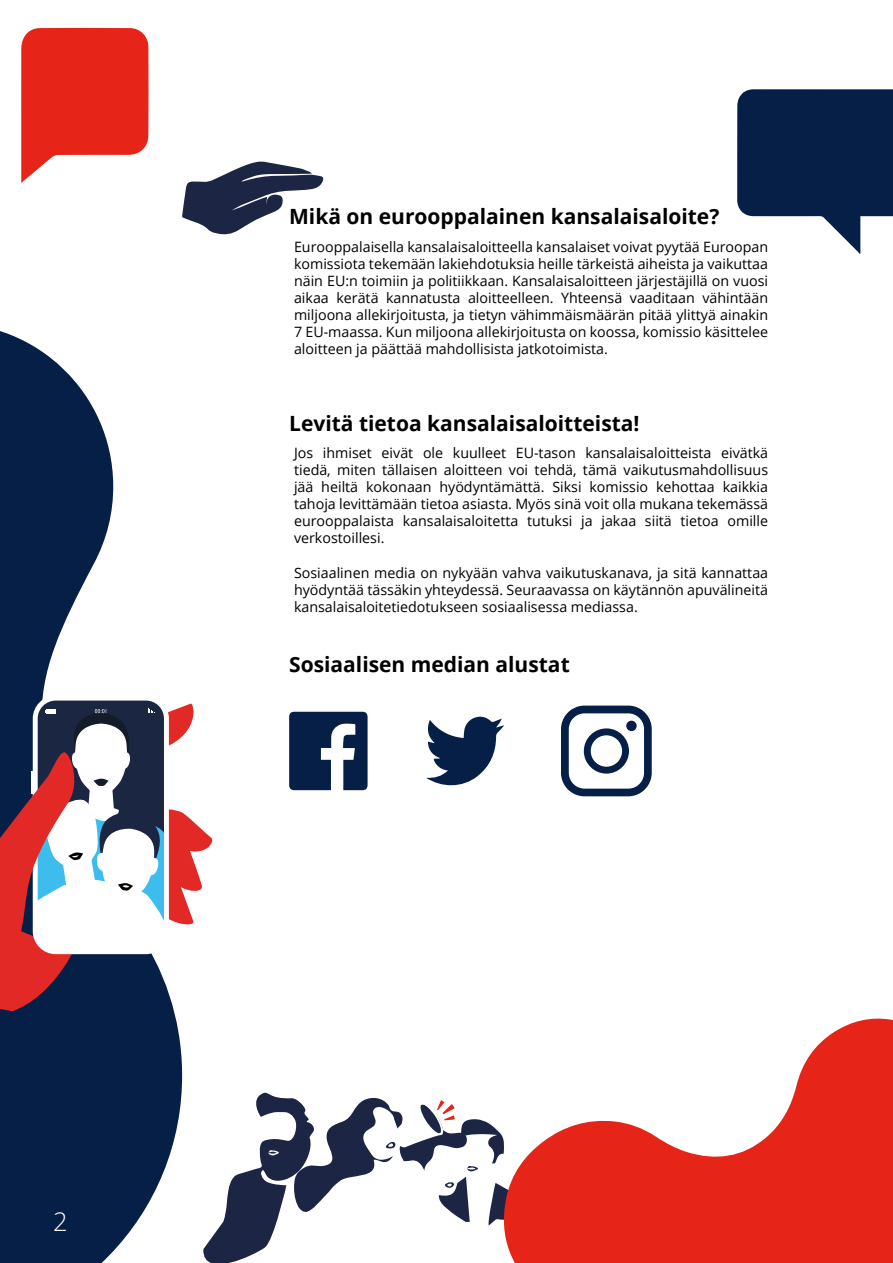
<style>
.page{position:relative;width:893px;height:1263px;background:#fff}
.page>*{position:absolute;margin:0;border:0;box-sizing:border-box;transform-origin:0 0}
.t1{font:300 25.5px "Open Sans";color:#fff}
.t2{font:700 21px "Open Sans";color:#000}
.t3{font:14.25px/17.1px "Open Sans";color:#000;text-align:justify}
</style>
<div class="page">
<svg style="left:0;top:331px;width:183px;height:932px;fill:#051f47"></svg>
<svg style="left:182px;top:161px;width:141px;height:74px"></svg>
<svg style="left:521px;top:1018px;width:372px;height:245px;fill:#e62417"></svg>
<svg style="left:737px;top:89px;width:156px;height:165px"></svg>
<svg style="left:426px;top:716px;width:78px;height:70px"></svg>
<svg style="left:289px;top:712px;width:79px;height:78px"></svg>
<svg style="left:561px;top:706px;width:91px;height:90px"></svg>
<div style="left:626px;top:720px;width:11px;height:11px;background:#051f47;border-radius:50%"></div>
<svg style="left:203px;top:1092px;width:318px;height:171px"></svg>
<svg style="left:0;top:696px;width:213px;height:315px"></svg>
<svg style="left:21px;top:28px;width:128px;height:155px"></svg>
<h1 class="t1" style="left:53px;top:1205px;width:16px">2</h1>
<h2 class="t2" style="left:289px;top:202px;width:432px">Mikä on eurooppalainen kansalaisaloite?</h2>
<p class="t3" style="left:294px;top:238px;width:476px">Eurooppalaisella kansalaisaloitteella kansalaiset voivat pyytää Euroopan komissiota tekemään lakiehdotuksia heille tärkeistä aiheista ja vaikuttaa näin EU:n toimiin ja politiikkaan. Kansalaisaloitteen järjestäjillä on vuosi aikaa kerätä kannatusta aloitteelleen. Yhteensä vaaditaan vähintään miljoona allekirjoitusta, ja tietyn vähimmäismäärän pitää ylittyä ainakin 7 EU-maassa. Kun miljoona allekirjoitusta on koossa, komissio käsittelee aloitteen ja päättää mahdollisista jatkotoimista.</p>
<h2 class="t2" style="left:289px;top:408px;width:352px">Levitä tietoa kansalaisaloitteista!</h2>
<p class="t3" style="left:294px;top:444px;width:476px">Jos ihmiset eivät ole kuulleet EU-tason kansalaisaloitteista eivätkä tiedä, miten tällaisen aloitteen voi tehdä, tämä vaikutusmahdollisuus jää heiltä kokonaan hyödyntämättä. Siksi komissio kehottaa kaikkia tahoja levittämään tietoa asiasta. Myös sinä voit olla mukana tekemässä eurooppalaista kansalaisaloitetta tutuksi ja jakaa siitä tietoa omille verkostoillesi.</p>
<p class="t3" style="left:294px;top:564px;width:476px">Sosiaalinen media on nykyään vahva vaikutuskanava, ja sitä kannattaa hyödyntää tässäkin yhteydessä. Seuraavassa on käytännön apuvälineitä kansalaisaloitetiedotukseen sosiaalisessa mediassa.</p>
<h2 class="t2" style="left:289px;top:649px;width:282px">Sosiaalisen median alustat</h2>
</div>
